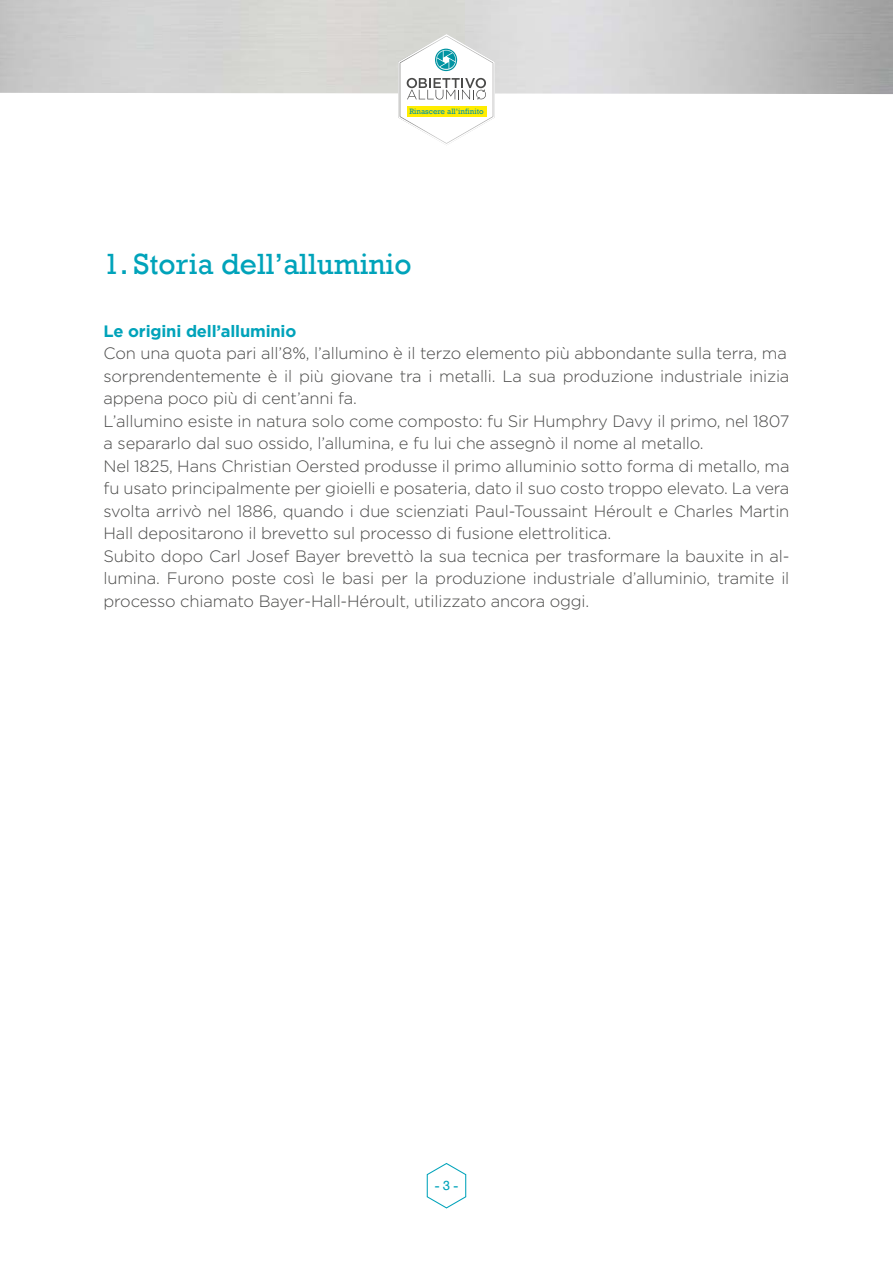
<style>
.page{position:relative;width:893px;height:1263px;background:#fff}
.page>*{position:absolute;margin:0;border:0;box-sizing:border-box;transform-origin:0 0}
.t1{font:30px "Rockwell";color:#00a3ba}
.t2{font:300 16.5px/22.5px "Gotham";letter-spacing:-.01em;color:#4a4a49}
.t3{font:700 16.5px "Gotham";letter-spacing:-.01em;color:#00a3ba}
.t4{font:13.5px "Rockwell";color:#00a3ba}
.t5{font:7.95px "Rockwell";color:#0094a2}
</style>
<div class="page">
<svg style="left:426px;top:1163px;width:41px;height:46px"></svg>
<svg style="left:396px;top:32px;width:102px;height:112px"></svg>
<div style="left:407px;top:106px;width:79px;height:11px;background:#ffed00"></div>
<p class="t5" style="left:409px;top:106px;width:76px">Rinascere all’infinito</p>
<h1 class="t1" style="left:104px;top:246px;width:310px">1. Storia dell’alluminio</h1>
<p class="t3" style="left:104px;top:320px;width:194px">Le origini dell’alluminio</p>
<p class="t2" style="left:104px;top:342px;width:687px">Con una quota pari all’8%, l’allumino è il terzo elemento più abbondante sulla terra, ma sorprendentemente è il più giovane tra i metalli. La sua produzione industriale inizia appena poco più di cent’anni fa.<br>L’allumino esiste in natura solo come composto: fu Sir Humphry Davy il primo, nel 1807 a separarlo dal suo ossido, l’allumina, e fu lui che assegnò il nome al metallo.<br>Nel 1825, Hans Christian Oersted produsse il primo alluminio sotto forma di metallo, ma fu usato principalmente per gioielli e posateria, dato il suo costo troppo elevato. La vera svolta arrivò nel 1886, quando i due scienziati Paul-Toussaint Héroult e Charles Martin Hall depositarono il brevetto sul processo di fusione elettrolitica.<br>Subito dopo Carl Josef Bayer brevettò la sua tecnica per trasformare la bauxite in al&shy;lumina. Furono poste così le basi per la produzione industriale d’alluminio, tramite il processo chiamato Bayer-Hall-Héroult, utilizzato ancora oggi.</p>
<p class="t4" style="left:435px;top:1177px;width:25px">- 3 -</p>
</div>
